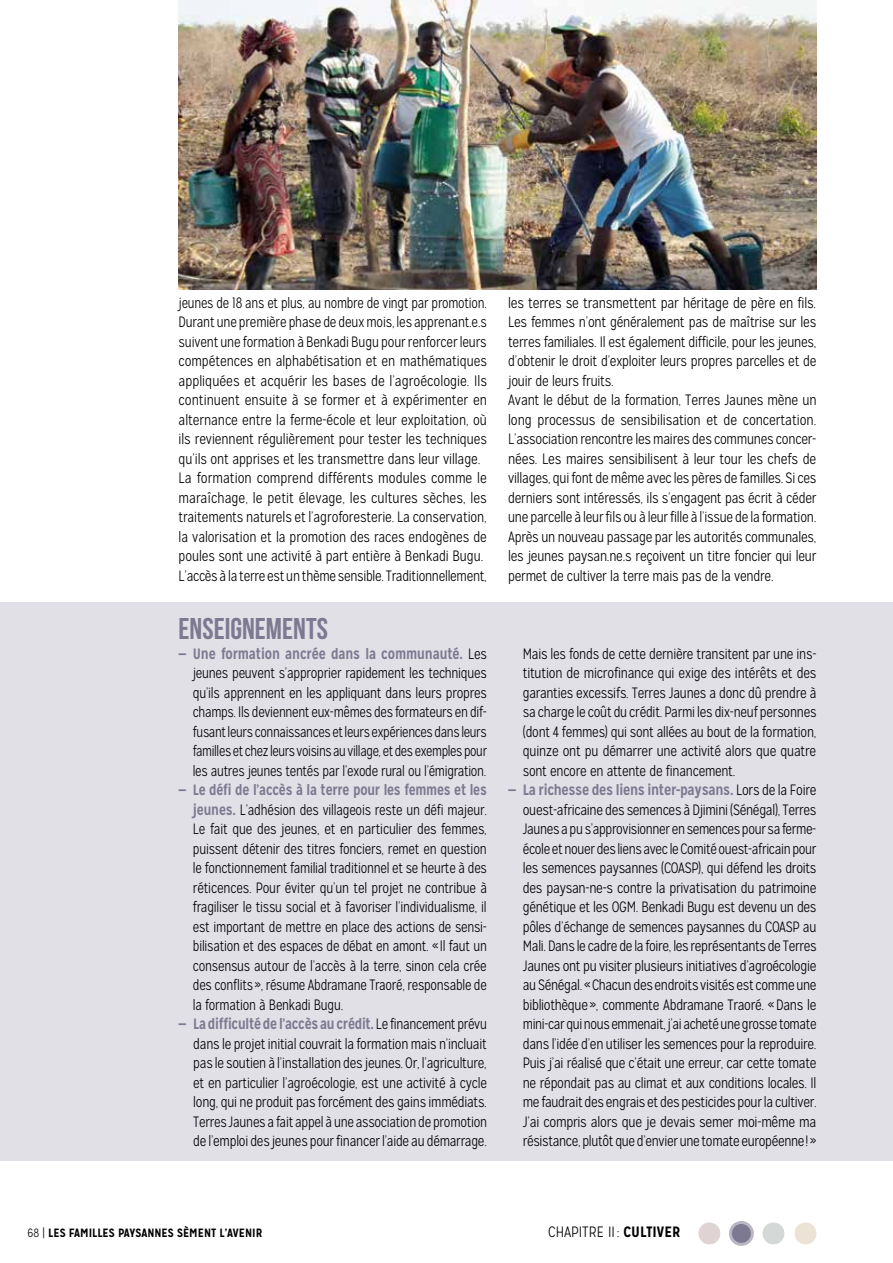
<style>
.page{position:relative;width:893px;height:1263px;background:#fff}
.page>*{position:absolute;margin:0;border:0;box-sizing:border-box;transform-origin:0 0}
.t1{font:30px "Bebas Neue";color:#7d7991}
.t2{font:300 15px/19.5px "Mission Gothic";letter-spacing:-.015em;color:#000;text-align:justify;scale:.95 1}
.t3{font:300 15px/19.5px "Mission Gothic";letter-spacing:-.015em;color:#000;scale:.91 1}
.t4{font:300 15px/19.5px "Mission Gothic";letter-spacing:-.015em;color:#000;scale:.96 1}
.t5{font:300 15px/19.5px "Mission Gothic";letter-spacing:-.015em;color:#000;text-align:justify;scale:.93 1}
.t6{font:300 15px/19.5px "Mission Gothic";letter-spacing:-.015em;color:#000;text-align:justify;scale:.92 1}
.t7{font:300 15px/19.5px "Mission Gothic";letter-spacing:-.015em;color:#000;text-align:justify;scale:.94 1}
.t8{font:300 15px "Mission Gothic";letter-spacing:-.015em;color:#000}
.t9{font:700 12px "Mission Gothic";color:#000}
.s1{font-weight:700;color:#7d7991}
.s2{font-weight:300}
.s3{font-weight:700}
</style>
<div class="page">
<div style="left:0;top:603px;width:893px;height:558px;background:#e2e0e7"></div>
<img style="left:179px;top:0;width:637px;height:289px">
<div style="left:762px;top:1222px;width:22px;height:22px;background:#d4d8d7;border-radius:50%"></div>
<div style="left:794px;top:1222px;width:22px;height:22px;background:#ede2d6;border-radius:50%"></div>
<div style="left:730px;top:1222px;width:22px;height:22px;background:#7d7991;border-radius:50%"></div>
<div style="left:729px;top:1221px;width:25px;height:25px;border:3px solid #bab6c4;border-radius:50%"></div>
<div style="left:698px;top:1222px;width:22px;height:22px;background:#dfd3d4;border-radius:50%"></div>
<p class="t3" style="left:179px;top:293px;width:340px">jeunes de 18 ans et plus, au nombre de vingt par promotion.<br>Durant une première phase de deux mois, les apprenant.e.s suivent une formation à Benkadi Bugu pour renforcer leurs compétences en alphabétisation et en mathématiques appliquées et acquérir les bases de l’agroécologie. Ils continuent ensuite à se former et à expérimenter en alternance entre la ferme-école et leur exploitation, où ils reviennent régulièrement pour tester les techniques qu’ils ont apprises et les transmettre dans leur village.<br>La formation comprend différents modules comme le maraîchage, le petit élevage, les cultures sèches, les traitements naturels et l’agroforesterie. La conservation, la valorisation et la promotion des races endogènes de poules sont une activité à part entière à Benkadi Bugu.<br>L’accès à la terre est un thème sensible. Traditionnellement,</p>
<p class="t4" style="left:508px;top:293px;width:323px">les terres se transmettent par héritage de père en fils.<br>Les femmes n’ont généralement pas de maîtrise sur les terres familiales. Il est également difficile, pour les jeunes, d’obtenir le droit d’exploiter leurs propres parcelles et de jouir de leurs fruits.<br>Avant le début de la formation, Terres Jaunes mène un long processus de sensibilisation et de concertation.<br>L’association rencontre les maires des communes concer&shy;nées. Les maires sensibilisent à leur tour les chefs de villages, qui font de même avec les pères de familles. Si ces derniers sont intéressés, ils s’engagent pas écrit à céder une parcelle à leur fils ou à leur fille à l’issue de la formation.<br>Après un nouveau passage par les autorités communales, les jeunes paysan.ne.s reçoivent un titre foncier qui leur permet de cultiver la terre mais pas de la vendre.</p>
<h1 class="t1" style="left:179px;top:612px;width:151px">ENSEIGNEMENTS</h1>
<p class="t5" style="left:193px;top:644px;width:318px;text-indent:-14px"><span class="s1">— Une formation ancrée dans la communauté.</span> Les jeunes peuvent s’approprier rapidement les techniques qu’ils apprennent en les appliquant dans leurs propres champs. Ils deviennent eux-mêmes des formateurs en dif&shy;fusant leurs connaissances et leurs expériences dans leurs familles et chez leurs voisins au village, et des exemples pour les autres jeunes tentés par l’exode rural ou l’émigration.</p>
<p class="t6" style="left:193px;top:780px;width:321px;text-indent:-14px"><span class="s1">— Le défi de l’accès à la terre pour les femmes et les jeunes.</span> L’adhésion des villageois reste un défi majeur.<br>Le fait que des jeunes, et en particulier des femmes, puissent détenir des titres fonciers, remet en question le fonctionnement familial traditionnel et se heurte à des réticences. Pour éviter qu’un tel projet ne contribue à fragiliser le tissu social et à favoriser l’individualisme, il est important de mettre en place des actions de sensi&shy;bilisation et des espaces de débat en amont. «Il faut un consensus autour de l’accès à la terre, sinon cela crée des conflits», résume Abdramane Traoré, responsable de la formation à Benkadi Bugu.</p>
<p class="t5" style="left:193px;top:1014px;width:318px;text-indent:-15px"><span class="s1">— La difficulté de l’accès au crédit.</span> Le financement prévu dans le projet initial couvrait la formation mais n’incluait pas le soutien à l’installation des jeunes. Or, l’agriculture, et en particulier l’agroécologie, est une activité à cycle long, qui ne produit pas forcément des gains immédiats.<br>Terres Jaunes a fait appel à une association de promotion de l’emploi des jeunes pour financer l’aide au démarrage.</p>
<p class="t7" style="left:523px;top:644px;width:314px">Mais les fonds de cette dernière transitent par une ins&shy;titution de microfinance qui exige des intérêts et des garanties excessifs. Terres Jaunes a donc dû prendre à sa charge le coût du crédit. Parmi les dix-neuf personnes (dont 4 femmes) qui sont allées au bout de la formation, quinze ont pu démarrer une activité alors que quatre sont encore en attente de financement.</p>
<p class="t2" style="left:523px;top:780px;width:311px;text-indent:-15px"><span class="s1">— La richesse des liens inter-paysans.</span> Lors de la Foire ouest-africaine des semences à Djimini (Sénégal), Terres Jaunes a pu s’approvisionner en semences pour sa ferme&shy;école et nouer des liens avec le Comité ouest-africain pour les semences paysannes (COASP), qui défend les droits des paysan-ne-s contre la privatisation du patrimoine génétique et les OGM. Benkadi Bugu est devenu un des pôles d’échange de semences paysannes du COASP au Mali. Dans le cadre de la foire, les représentants de Terres Jaunes ont pu visiter plusieurs initiatives d’agroécologie au Sénégal. «Chacun des endroits visités est comme une bibliothèque», commente Abdramane Traoré. «Dans le mini-car qui nous emmenait, j’ai acheté une grosse tomate dans l’idée d’en utiliser les semences pour la reproduire.<br>Puis j’ai réalisé que c’était une erreur, car cette tomate ne répondait pas au climat et aux conditions locales. Il me faudrait des engrais et des pesticides pour la cultiver.<br>J’ai compris alors que je devais semer moi-même ma résistance, plutôt que d’envier une tomate européenne!»</p>
<p class="t9" style="left:28px;top:1225px;width:236px"><span class="s2">68 |</span> LES FAMILLES PAYSANNES SÈMENT L’AVENIR</p>
<p class="t8" style="left:548px;top:1223px;width:134px">CHAPITRE II : <span class="s3">CULTIVER</span></p>
</div>
